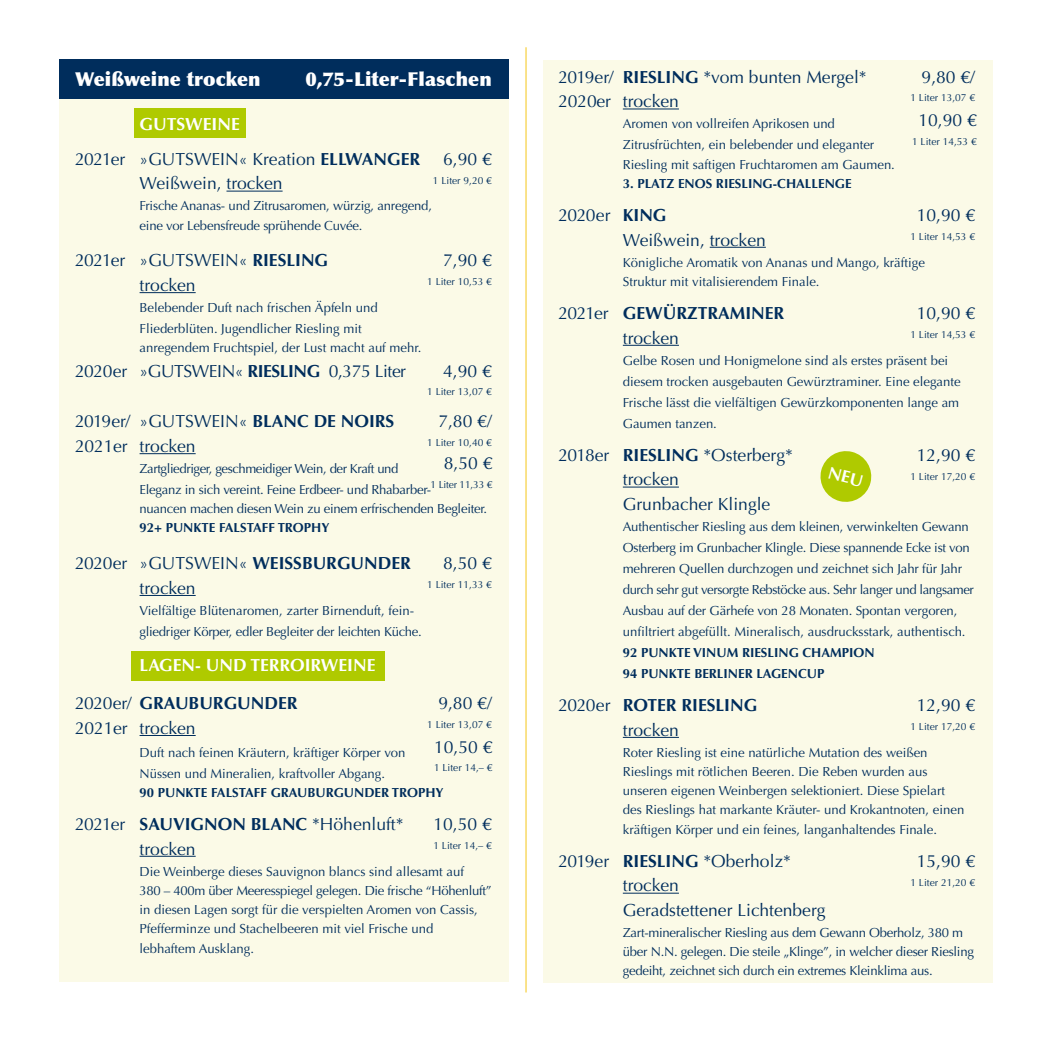
<style>
.page{position:relative;width:1042px;height:1042px;background:#fff}
.page>*{position:absolute;margin:0;border:0;box-sizing:border-box;transform-origin:0 0}
.t1{font:900 19.25px "Optima";letter-spacing:.005em;color:#fff}
.t2{font:17.5px/35px "Optima";color:#002d5c}
.t3{font:700 17.5px "Optima";color:#002d5c}
.t4{font:17.5px "Optima";letter-spacing:-.025em;color:#002d5c}
.t5{font:700 17.5px "Optima";color:#fff}
.t6{font:13.12px/21px "Optima";color:#002d5c}
.t7{font:13.12px/19.2px "Optima";letter-spacing:-.02em;color:#002d5c}
.t8{font:700 13.12px/21px "Optima";color:#002d5c}
.t9{font:13.12px/21px "Optima";letter-spacing:-.03em;color:#002d5c}
.t10{font:10.15px "Optima";color:#002d5c}
.t11{font:10.15px "Optima";letter-spacing:-.02em;color:#002d5c}
.s1{font-weight:700;color:#fff}
.s2{font-weight:700}
.s3{font-weight:400}
</style>
<div class="page">
<hr style="left:525px;top:47px;width:1px;height:945px;background:#f5c618">
<div style="left:543px;top:60px;width:449px;height:922px;background:#fbfae7"></div>
<hr style="left:623px;top:109px;width:56px;height:1px;background:#002d5c">
<hr style="left:710px;top:247px;width:56px;height:1px;background:#002d5c">
<hr style="left:623px;top:345px;width:56px;height:1px;background:#002d5c">
<hr style="left:623px;top:487px;width:56px;height:1px;background:#002d5c">
<hr style="left:623px;top:737px;width:56px;height:1px;background:#002d5c">
<hr style="left:623px;top:893px;width:56px;height:1px;background:#002d5c">
<div style="left:60px;top:95px;width:448px;height:887px;background:#fbfae7"></div>
<div style="left:135px;top:108px;width:111px;height:30px;background:#afca00"></div>
<div style="left:131px;top:651px;width:253px;height:29px;background:#afca00"></div>
<div style="left:60px;top:60px;width:448px;height:39px;background:#002d5c"></div>
<hr style="left:226px;top:191px;width:57px;height:1px;background:#002d5c">
<hr style="left:140px;top:292px;width:56px;height:1px;background:#002d5c">
<hr style="left:140px;top:453px;width:56px;height:1px;background:#002d5c">
<hr style="left:140px;top:595px;width:56px;height:1px;background:#002d5c">
<hr style="left:140px;top:735px;width:56px;height:1px;background:#002d5c">
<hr style="left:140px;top:856px;width:56px;height:1px;background:#002d5c">
<svg style="left:820px;top:451px;width:52px;height:51px"></svg>
<h1 class="t1" style="left:75px;top:68px;width:187px">Weißweine trocken</h1>
<h1 class="t1" style="left:305px;top:68px;width:188px">0,75-Liter-Flaschen</h1>
<h2 class="t2" style="left:75px;top:107px;width:347px;text-indent:64px"><span class="s1">GUTSWEINE<br></span>2021er »GUTSWEIN« Kreation <span class="s2">ELLWANGER</span></h2>
<h2 class="t2" style="left:443px;top:142px;width:50px">6,90 €</h2>
<h2 class="t2" style="left:140px;top:166px;width:144px">Weißwein, trocken</h2>
<p class="t10" style="left:433px;top:174px;width:60px">1 Liter 9,20 €</p>
<p class="t6" style="left:140px;top:196px;width:294px;line-height:19.2px">Frische Ananas- und Zitrusaromen, würzig, anregend, eine vor Lebensfreude sprühende Cuvée.</p>
<h2 class="t2" style="left:75px;top:243px;width:255px">2021er »GUTSWEIN« <span class="s2">RIESLING</span></h2>
<h2 class="t2" style="left:443px;top:243px;width:50px">7,90 €</h2>
<h2 class="t2" style="left:140px;top:268px;width:58px">trocken</h2>
<p class="t10" style="left:427px;top:276px;width:66px">1 Liter 10,53 €</p>
<p class="t6" style="left:140px;top:297px;width:240px">Belebender Duft nach frischen Äpfeln und<br>Fliederblüten. Jugendlicher Riesling mit</p>
<p class="t6" style="left:140px;top:337px;width:283px">anregendem Fruchtspiel, der Lust macht auf mehr.</p>
<h2 class="t4" style="left:75px;top:360px;width:332px">2020er »GUTSWEIN« <span class="s2">RIESLING</span> 0,375 Liter</h2>
<h2 class="t2" style="left:443px;top:353px;width:50px">4,90 €</h2>
<p class="t10" style="left:427px;top:386px;width:66px">1 Liter 13,07 €</p>
<h2 class="t2" style="left:75px;top:404px;width:321px">2019er/ »GUTSWEIN« <span class="s2">BLANC DE NOIRS</span></h2>
<h2 class="t2" style="left:438px;top:404px;width:55px">7,80 €/</h2>
<h2 class="t2" style="left:75px;top:429px;width:122px">2021er trocken</h2>
<p class="t10" style="left:427px;top:437px;width:66px">1 Liter 10,40 €</p>
<p class="t9" style="left:140px;top:458px;width:293px">Zartgliedriger, geschmeidiger Wein, der Kraft und<br>Eleganz in sich vereint. Feine Erdbeer- und Rhabarber-</p>
<p class="t7" style="left:140px;top:499px;width:349px">nuancen machen diesen Wein zu einem erfrischenden Begleiter.</p>
<p class="t8" style="left:140px;top:518px;width:191px">92+ PUNKTE FALSTAFF TROPHY</p>
<h2 class="t2" style="left:75px;top:546px;width:337px">2020er »GUTSWEIN« <span class="s2">WEISSBURGUNDER</span></h2>
<h2 class="t2" style="left:443px;top:546px;width:50px">8,50 €</h2>
<h2 class="t2" style="left:140px;top:570px;width:58px">trocken</h2>
<p class="t10" style="left:427px;top:578px;width:66px">1 Liter 11,33 €</p>
<p class="t7" style="left:140px;top:600px;width:284px;line-height:21px">Vielfältige Blütenaromen, zarter Birnenduft, fein&shy;gliedriger Körper, edler Begleiter der leichten Küche.</p>
<h2 class="t5" style="left:140px;top:654px;width:237px">LAGEN- UND TERROIRWEINE</h2>
<h2 class="t3" style="left:75px;top:693px;width:224px"><span class="s3">2020er/</span> GRAUBURGUNDER</h2>
<h2 class="t2" style="left:438px;top:686px;width:55px">9,80 €/</h2>
<h2 class="t2" style="left:75px;top:710px;width:122px">2021er trocken</h2>
<p class="t10" style="left:427px;top:718px;width:66px">1 Liter 13,07 €</p>
<p class="t6" style="left:140px;top:742px;width:267px">Duft nach feinen Kräutern, kräftiger Körper von<br>Nüssen und Mineralien, kraftvoller Abgang.</p>
<p class="t8" style="left:140px;top:782px;width:306px">90 PUNKTE FALSTAFF GRAUBURGUNDER TROPHY</p>
<h2 class="t2" style="left:75px;top:807px;width:330px">2021er <span class="s2">SAUVIGNON BLANC</span> *Höhenluft*</h2>
<h2 class="t2" style="left:433px;top:807px;width:60px">10,50 €</h2>
<h2 class="t2" style="left:140px;top:831px;width:58px">trocken</h2>
<p class="t10" style="left:433px;top:839px;width:60px">1 Liter 14,– €</p>
<p class="t6" style="left:140px;top:861px;width:353px;line-height:19.2px">Die Weinberge dieses Sauvignon blancs sind allesamt auf<br>380 – 400m über Meeresspiegel gelegen. Die frische “Höhenluft” in diesen Lagen sorgt für die verspielten Aromen von Cassis, Pfefferminze und Stachelbeeren mit viel Frische und lebhaftem Ausklang.</p>
<h2 class="t2" style="left:444px;top:446px;width:50px">8,50 €</h2>
<p class="t11" style="left:431px;top:478px;width:63px">1 Liter 11,33 €</p>
<h2 class="t2" style="left:434px;top:729px;width:60px">10,50 €</h2>
<p class="t10" style="left:434px;top:762px;width:60px">1 Liter 14,– €</p>
<h2 class="t2" style="left:558px;top:60px;width:310px">2019er/ <span class="s2">RIESLING</span> *vom bunten Mergel*</h2>
<h2 class="t2" style="left:921px;top:60px;width:55px">9,80 €/</h2>
<h2 class="t2" style="left:558px;top:84px;width:122px">2020er trocken</h2>
<p class="t10" style="left:910px;top:92px;width:66px">1 Liter 13,07 €</p>
<p class="t6" style="left:623px;top:113px;width:253px">Aromen von vollreifen Aprikosen und<br>Zitrusfrüchten, ein belebender und eleganter</p>
<p class="t6" style="left:623px;top:154px;width:274px">Riesling mit saftigen Fruchtaromen am Gaumen.</p>
<p class="t8" style="left:623px;top:173px;width:230px">3. PLATZ ENOS RIESLING-CHALLENGE</p>
<h2 class="t2" style="left:558px;top:198px;width:110px">2020er <span class="s2">KING</span></h2>
<h2 class="t2" style="left:917px;top:198px;width:60px">10,90 €</h2>
<h2 class="t2" style="left:623px;top:222px;width:144px">Weißwein, trocken</h2>
<p class="t10" style="left:910px;top:230px;width:66px">1 Liter 14,53 €</p>
<p class="t6" style="left:623px;top:253px;width:304px;line-height:19.2px">Königliche Aromatik von Ananas und Mango, kräftige<br>Struktur mit vitalisierendem Finale.</p>
<h2 class="t3" style="left:558px;top:303px;width:227px"><span class="s3">2021er</span> GEWÜRZTRAMINER</h2>
<h2 class="t2" style="left:917px;top:296px;width:60px">10,90 €</h2>
<h2 class="t2" style="left:623px;top:320px;width:58px">trocken</h2>
<p class="t10" style="left:910px;top:328px;width:66px">1 Liter 14,53 €</p>
<p class="t6" style="left:623px;top:350px;width:339px">Gelbe Rosen und Honigmelone sind als erstes präsent bei diesem trocken ausgebauten Gewürztraminer. Eine elegante Frische lässt die vielfältigen Gewürzkomponenten lange am Gaumen tanzen.</p>
<h2 class="t2" style="left:558px;top:438px;width:236px">2018er <span class="s2">RIESLING</span> *Osterberg*</h2>
<h2 class="t2" style="left:917px;top:438px;width:60px">12,90 €</h2>
<h2 class="t2" style="left:623px;top:462px;width:58px">trocken</h2>
<p class="t10" style="left:910px;top:470px;width:66px">1 Liter 17,20 €</p>
<h2 class="t2" style="left:623px;top:487px;width:149px">Grunbacher Klingle</h2>
<p class="t6" style="left:623px;top:516px;width:353px">Authentischer Riesling aus dem kleinen, verwinkelten Gewann Osterberg im Grunbacher Klingle. Diese spannende Ecke ist von mehreren Quellen durchzogen und zeichnet sich Jahr für Jahr durch sehr gut versorgte Rebstöcke aus. Sehr langer und langsamer Ausbau auf der Gärhefe von 28 Monaten. Spontan vergoren, unfiltriert abgefüllt. Mineralisch, ausdrucksstark, authentisch.</p>
<p class="t8" style="left:623px;top:642px;width:253px">92 PUNKTE VINUM RIESLING CHAMPION<br>94 PUNKTE BERLINER LAGENCUP</p>
<h2 class="t3" style="left:558px;top:695px;width:200px"><span class="s3">2020er</span> ROTER RIESLING</h2>
<h2 class="t2" style="left:917px;top:688px;width:60px">12,90 €</h2>
<h2 class="t2" style="left:623px;top:712px;width:58px">trocken</h2>
<p class="t10" style="left:910px;top:720px;width:66px">1 Liter 17,20 €</p>
<p class="t6" style="left:623px;top:743px;width:343px;line-height:19.2px">Roter Riesling ist eine natürliche Mutation des weißen Rieslings mit rötlichen Beeren. Die Reben wurden aus unseren eigenen Weinbergen selektioniert. Diese Spielart des Rieslings hat markante Kräuter- und Krokantnoten, einen kräftigen Körper und ein feines, langanhaltendes Finale.</p>
<h2 class="t2" style="left:558px;top:844px;width:234px">2019er <span class="s2">RIESLING</span> *Oberholz*</h2>
<h2 class="t2" style="left:917px;top:844px;width:60px">15,90 €</h2>
<h2 class="t2" style="left:623px;top:868px;width:58px">trocken</h2>
<p class="t10" style="left:910px;top:876px;width:66px">1 Liter 21,20 €</p>
<h2 class="t2" style="left:623px;top:893px;width:204px">Geradstettener Lichtenberg</h2>
<p class="t7" style="left:623px;top:923px;width:353px">Zart-mineralischer Riesling aus dem Gewann Oberholz, 380 m über N.N. gelegen. Die steile „Klinge”, in welcher dieser Riesling gedeiht, zeichnet sich durch ein extremes Kleinklima aus.</p>
<h2 class="t2" style="left:918px;top:103px;width:60px">10,90 €</h2>
<p class="t10" style="left:912px;top:136px;width:66px">1 Liter 14,53 €</p>
</div>
